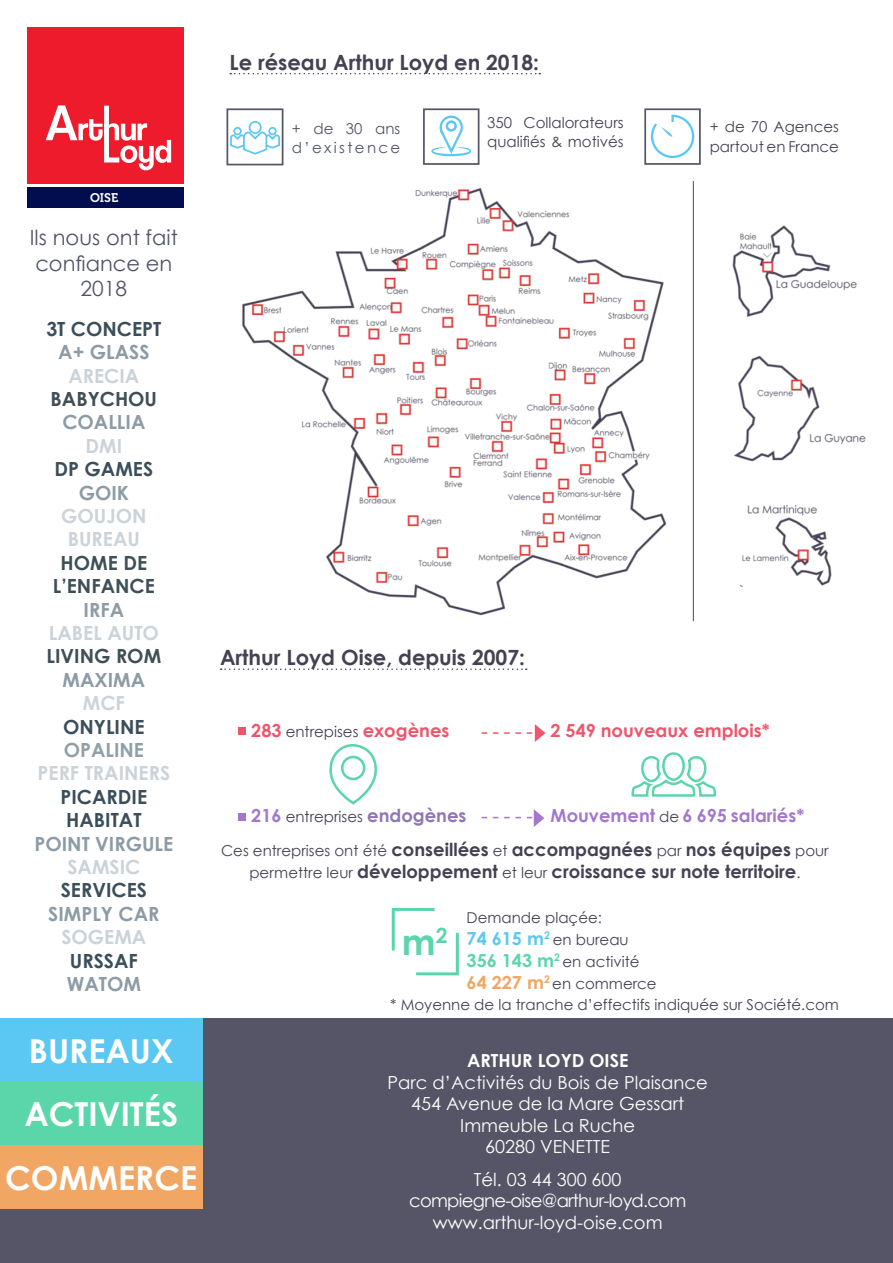
<style>
.page{position:relative;width:893px;height:1263px;background:#fff}
.page>*{position:absolute;margin:0;border:0;box-sizing:border-box;transform-origin:0 0}
.contenu_bloc{font:700 36px "Century Gothic";color:#5bd6aa}
.t1{font:700 33px "Century Gothic";color:#fff}
.contenu_bloc-2{font:700 21px "Century Gothic";color:#444153}
.t2{font:21px/25.2px "Century Gothic";color:#515466;text-align:center}
.t3{font:700 19.5px "Century Gothic";color:#8c9ba6}
.t4{font:700 19.5px/23.4px "Century Gothic";color:#3b4e5b}
.t5{font:700 19.5px/23.4px "Century Gothic";color:#cbd3d9;text-align:center}
.t6{font:700 19.5px/23.4px "Century Gothic";color:#3e4f57;text-align:center}
.t7{font:700 19.5px "Century Gothic";color:#cbd3d8}
.t8{font:700 19.5px "Century Gothic";color:#8fa0a9}
.contenu_bloc-3{font:700 18px/21.6px "Century Gothic";color:#444153;text-align:center}
.t9{font:18px "Century Gothic";color:#fff}
.contenu_bloc-4{font:700 18px "Century Gothic";color:#ed566c}
.t10{font:18px "Century Gothic";letter-spacing:-.04em;color:#fff}
.contenu_bloc-5{font:700 18px "Century Gothic";color:#a378cc}
.t11{font:700 18px "Century Gothic";color:#fff}
.contenu_bloc-6{font:15px "Century Gothic";color:#444153}
.contenu_bloc-7{font:15px "Century Gothic";letter-spacing:.16em;color:#515466}
.t12{font:12.45px "Museo 700";color:#fff}
.s1{font-weight:400;font-size:15px;color:#444153}
.s2{font-weight:700;font-size:18px;color:#a378cc}
.s3{font-weight:700;font-size:18px;color:#8f76b5}
.s4{font-weight:400;font-size:15px}
.s5{font-weight:700;font-size:18px;color:#5bc8f4}
.s6{font-weight:700;font-size:18px;color:#5bd6aa}
.s7{font-weight:700;font-size:18px;color:#f1a663}
</style>
<div class="page">
<div style="left:0;top:1018px;width:893px;height:245px;background:#565567"></div>
<img style="left:242px;top:181px;width:451px;height:440px">
<div style="left:0;top:1082px;width:202px;height:63px;background:#5bd6aa"></div>
<div style="left:644px;top:108px;width:57px;height:57px;border:2px solid #565567"></div>
<svg style="left:650px;top:114px;width:45px;height:44px"></svg>
<div style="left:226px;top:108px;width:57px;height:57px;border:2px solid #565567"></div>
<div style="left:233px;top:127px;width:9px;height:8px;border:2px solid #5bc8f4;border-radius:50%"></div>
<div style="left:268px;top:127px;width:9px;height:8px;border:2px solid #5bc8f4;border-radius:50%"></div>
<svg style="left:230px;top:130px;width:51px;height:26px"></svg>
<div style="left:250px;top:122px;width:11px;height:11px;background:#fff;border-radius:50%"></div>
<div style="left:249px;top:121px;width:13px;height:13px;border:2px solid #5bc8f4;border-radius:50%"></div>
<div style="left:423px;top:108px;width:56px;height:57px;border:2px solid #565567"></div>
<svg style="left:431px;top:115px;width:40px;height:41px"></svg>
<img style="left:734px;top:355px;width:132px;height:107px">
<img style="left:741px;top:505px;width:91px;height:81px">
<img style="left:732px;top:225px;width:125px;height:92px">
<hr style="left:693px;top:181px;width:1px;height:440px;background:#3b4e5b">
<svg style="left:391px;top:907px;width:68px;height:69px"></svg>
<div style="left:0;top:1145px;width:202px;height:64px;background:#f1a663"></div>
<div style="left:0;top:1018px;width:202px;height:64px;background:#5bc8f4"></div>
<svg style="left:230px;top:73px;width:310px;height:1px"></svg>
<svg style="left:221px;top:668px;width:306px;height:2px"></svg>
<svg style="left:631px;top:752px;width:86px;height:45px"></svg>
<svg style="left:329px;top:744px;width:48px;height:61px"></svg>
<div style="left:341px;top:756px;width:24px;height:24px;border:3px solid #5bd6aa;border-radius:50%"></div>
<svg style="left:482px;top:724px;width:63px;height:18px"></svg>
<svg style="left:482px;top:809px;width:62px;height:18px"></svg>
<div style="left:238px;top:727px;width:7px;height:8px;background:#ed566c"></div>
<div style="left:238px;top:813px;width:8px;height:7px;background:#a378cc"></div>
<div style="left:27px;top:27px;width:156px;height:156px;background:#ee1b2d"></div>
<div style="left:27px;top:187px;width:156px;height:20px;background:#010d4f"></div>
<svg style="left:46px;top:105px;width:125px;height:65px"></svg>
<p class="t12" style="left:90px;top:191px;width:30px">OISE</p>
<p class="t2" style="left:30px;top:225px;width:149px">Ils nous ont fait confiance en<br>2018</p>
<p class="t4" style="left:46px;top:317px;width:117px">3T CONCEPT</p>
<p class="t3" style="left:58px;top:340px;width:93px">A+ GLASS</p>
<p class="t5" style="left:68px;top:363px;width:72px">ARECIA</p>
<p class="t6" style="left:51px;top:387px;width:108px">BABYCHOU</p>
<p class="t3" style="left:62px;top:410px;width:85px">COALLIA</p>
<p class="t5" style="left:86px;top:434px;width:38px">DMI</p>
<p class="t4" style="left:55px;top:457px;width:100px">DP GAMES</p>
<p class="t3" style="left:79px;top:480px;width:52px">GOIK</p>
<p class="t5" style="left:61px;top:504px;width:87px">GOUJON<br>BUREAU</p>
<p class="t6" style="left:53px;top:551px;width:104px">HOME DE<br>L’ENFANCE</p>
<p class="t3" style="left:84px;top:597px;width:42px">IRFA</p>
<p class="t5" style="left:49px;top:621px;width:111px">LABEL AUTO</p>
<p class="t6" style="left:47px;top:644px;width:116px">LIVING ROM</p>
<p class="t3" style="left:63px;top:667px;width:84px">MAXIMA</p>
<p class="t7" style="left:83px;top:691px;width:44px">MCF</p>
<p class="t4" style="left:63px;top:714px;width:83px">ONYLINE</p>
<p class="t8" style="left:64px;top:738px;width:82px">OPALINE</p>
<p class="t5" style="left:38px;top:761px;width:134px">PERF TRAINERS</p>
<p class="t4" style="left:61px;top:785px;width:88px">PICARDIE<br>HABITAT</p>
<p class="t3" style="left:34px;top:831px;width:140px">POINT VIRGULE</p>
<p class="t5" style="left:67px;top:855px;width:74px">SAMSIC</p>
<p class="t4" style="left:61px;top:878px;width:88px">SERVICES</p>
<p class="t3" style="left:48px;top:901px;width:113px">SIMPLY CAR</p>
<p class="t7" style="left:61px;top:925px;width:87px">SOGEMA</p>
<p class="t4" style="left:70px;top:948px;width:69px">URSSAF</p>
<p class="t3" style="left:67px;top:972px;width:76px">WATOM</p>
<p class="t1" style="left:29px;top:1030px;width:146px">BUREAUX</p>
<p class="t1" style="left:24px;top:1093px;width:155px">ACTIVITÉS</p>
<p class="t1" style="left:5px;top:1157px;width:194px">COMMERCE</p>
<p class="contenu_bloc-2" style="left:230px;top:49px;width:311px">Le réseau Arthur Loyd en 2018:</p>
<p class="contenu_bloc-7" style="left:292px;top:119px;width:110px">+ de 30 ans</p>
<p class="contenu_bloc-7" style="left:292px;top:139px;width:110px">d’existence</p>
<p class="contenu_bloc-6" style="left:487px;top:113px;width:138px">350 Collalorateurs</p>
<p class="contenu_bloc-6" style="left:487px;top:133px;width:138px">qualifiés &amp; motivés</p>
<p class="contenu_bloc-6" style="left:710px;top:118px;width:131px">+ de 70 Agences</p>
<p class="contenu_bloc-6" style="left:710px;top:137px;width:131px">partout en France</p>
<p class="contenu_bloc-2" style="left:220px;top:644px;width:306px">Arthur Loyd Oise, depuis 2007:</p>
<p class="contenu_bloc-4" style="left:251px;top:719px;width:200px">283 <span class="s1">entrepises</span> exogènes</p>
<p class="contenu_bloc-4" style="left:550px;top:719px;width:221px">2 549 nouveaux emplois*</p>
<p class="contenu_bloc-6" style="left:251px;top:807px;width:217px"><span class="s2">216</span> entreprises <span class="s3">endogènes</span></p>
<p class="contenu_bloc-3" style="left:221px;top:838px;width:609px"><span class="s4">Ces entreprises ont été</span> conseillées <span class="s4">et</span> accompagnées <span class="s4">par</span> nos équipes <span class="s4">pour permettre leur</span> développement <span class="s4">et leur</span> croissance sur note territoire<span class="s4">.</span></p>
<p class="contenu_bloc-5" style="left:550px;top:804px;width:255px">Mouvement <span class="s1">de</span> 6 695 salariés*</p>
<p class="contenu_bloc" style="left:402px;top:919px;width:47px">m<sup>2</sup></p>
<p class="contenu_bloc-6" style="left:467px;top:908px;width:137px">Demande plaçée:</p>
<p class="contenu_bloc-6" style="left:467px;top:930px;width:164px"><span class="s5">74 615 m</span><sup>2</sup> en bureau</p>
<p class="contenu_bloc-6" style="left:467px;top:952px;width:175px"><span class="s6">356 143 m</span><sup>2</sup> en activité</p>
<p class="contenu_bloc-6" style="left:467px;top:975px;width:192px"><span class="s7">64 227 m</span><sup>2</sup> en commerce</p>
<p class="contenu_bloc-6" style="left:390px;top:996px;width:450px">* Moyenne de la tranche d’effectifs indiquée sur Société.com</p>
<p class="t11" style="left:467px;top:1049px;width:163px">ARTHUR LOYD OISE</p>
<p class="t9" style="left:388px;top:1071px;width:322px">Parc d’Activités du Bois de Plaisance</p>
<p class="t9" style="left:411px;top:1093px;width:275px">454 Avenue de la Mare Gessart</p>
<p class="t9" style="left:460px;top:1114px;width:176px">Immeuble La Ruche</p>
<p class="t9" style="left:485px;top:1136px;width:127px">60280 VENETTE</p>
<p class="t9" style="left:474px;top:1168px;width:149px">Tél. 03 44 300 600</p>
<p class="t10" style="left:409px;top:1190px;width:279px">compiegne-oise@arthur-loyd.com</p>
<p class="t9" style="left:433px;top:1211px;width:231px">www.arthur-loyd-oise.com</p>
</div>
